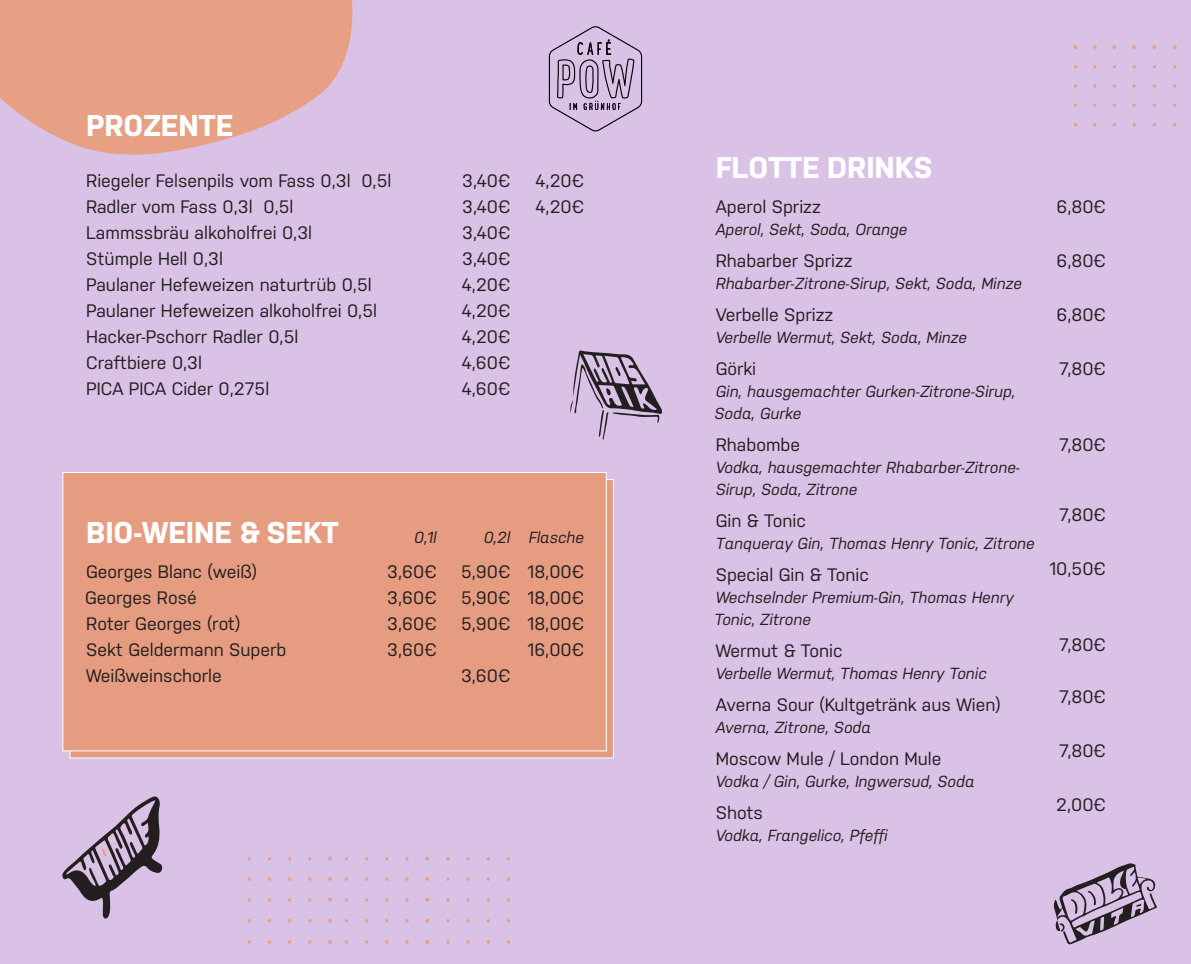
<style>
.page{position:relative;width:1191px;height:964px;background:#dac1e6}
.page>*{position:absolute;margin:0;border:0;box-sizing:border-box;transform-origin:0 0}
.t1{font:700 30px "Nudista";color:#fff}
.t2{font:18px/26px "Nudista";color:#231f20}
.t3{font:italic 16px/22px "Nudista";color:#231f20}
</style>
<div class="page">
<div style="left:69px;top:479px;width:545px;height:279px;background:#e69c81;border:1px solid #fff"></div>
<div style="left:62px;top:472px;width:545px;height:279px;background:#e69c81;border:1px solid #fff"></div>
<svg style="left:62px;top:796px;width:100px;height:123px"></svg>
<svg style="left:0;top:0;width:353px;height:155px;fill:#e8a084"></svg>
<svg style="left:570px;top:350px;width:92px;height:90px"></svg>
<svg style="left:1053px;top:863px;width:104px;height:81px"></svg>
<svg style="left:1073px;top:45px;width:4px;height:4px"></svg>
<svg style="left:1093px;top:45px;width:3px;height:4px"></svg>
<svg style="left:1112px;top:45px;width:4px;height:4px"></svg>
<svg style="left:1132px;top:45px;width:4px;height:4px"></svg>
<svg style="left:1152px;top:45px;width:4px;height:4px"></svg>
<svg style="left:1173px;top:45px;width:3px;height:4px"></svg>
<svg style="left:1074px;top:84px;width:3px;height:4px"></svg>
<svg style="left:1112px;top:84px;width:4px;height:4px"></svg>
<svg style="left:1132px;top:84px;width:4px;height:4px"></svg>
<svg style="left:1152px;top:84px;width:4px;height:4px"></svg>
<svg style="left:549px;top:26px;width:93px;height:105px"></svg>
<svg style="left:425px;top:856px;width:4px;height:4px"></svg>
<svg style="left:328px;top:856px;width:4px;height:4px"></svg>
<svg style="left:425px;top:877px;width:4px;height:4px"></svg>
<svg style="left:328px;top:877px;width:4px;height:4px"></svg>
<svg style="left:425px;top:898px;width:4px;height:3px"></svg>
<svg style="left:328px;top:898px;width:4px;height:3px"></svg>
<svg style="left:425px;top:919px;width:4px;height:3px"></svg>
<svg style="left:328px;top:919px;width:4px;height:3px"></svg>
<svg style="left:425px;top:940px;width:4px;height:4px"></svg>
<svg style="left:328px;top:940px;width:4px;height:4px"></svg>
<svg style="left:405px;top:857px;width:4px;height:3px"></svg>
<svg style="left:506px;top:877px;width:4px;height:4px"></svg>
<svg style="left:405px;top:877px;width:4px;height:4px"></svg>
<svg style="left:308px;top:877px;width:3px;height:4px"></svg>
<svg style="left:405px;top:898px;width:4px;height:3px"></svg>
<svg style="left:405px;top:919px;width:4px;height:3px"></svg>
<svg style="left:506px;top:940px;width:4px;height:4px"></svg>
<svg style="left:405px;top:940px;width:4px;height:4px"></svg>
<svg style="left:308px;top:940px;width:3px;height:4px"></svg>
<svg style="left:486px;top:877px;width:4px;height:4px"></svg>
<svg style="left:385px;top:877px;width:3px;height:4px"></svg>
<svg style="left:288px;top:877px;width:3px;height:4px"></svg>
<svg style="left:486px;top:940px;width:4px;height:4px"></svg>
<svg style="left:385px;top:940px;width:3px;height:4px"></svg>
<svg style="left:288px;top:940px;width:3px;height:4px"></svg>
<svg style="left:466px;top:857px;width:4px;height:3px"></svg>
<svg style="left:466px;top:877px;width:4px;height:4px"></svg>
<svg style="left:365px;top:877px;width:3px;height:4px"></svg>
<svg style="left:268px;top:877px;width:3px;height:4px"></svg>
<svg style="left:466px;top:919px;width:4px;height:3px"></svg>
<svg style="left:466px;top:940px;width:4px;height:4px"></svg>
<svg style="left:365px;top:940px;width:3px;height:4px"></svg>
<svg style="left:268px;top:940px;width:3px;height:4px"></svg>
<svg style="left:446px;top:857px;width:4px;height:3px"></svg>
<svg style="left:446px;top:877px;width:4px;height:4px"></svg>
<svg style="left:345px;top:877px;width:3px;height:4px"></svg>
<svg style="left:247px;top:877px;width:4px;height:4px"></svg>
<svg style="left:446px;top:898px;width:4px;height:3px"></svg>
<svg style="left:446px;top:919px;width:4px;height:3px"></svg>
<svg style="left:446px;top:940px;width:4px;height:4px"></svg>
<svg style="left:345px;top:940px;width:3px;height:4px"></svg>
<svg style="left:247px;top:940px;width:4px;height:4px"></svg>
<p class="t1" style="left:86px;top:108px;width:149px">PROZENTE</p>
<p class="t2" style="left:86px;top:168px;width:307px">Riegeler Felsenpils vom Fass 0,3l 0,5l</p>
<p class="t2" style="left:86px;top:194px;width:209px">Radler vom Fass 0,3l 0,5l</p>
<p class="t2" style="left:86px;top:220px;width:227px">Lammssbräu alkoholfrei 0,3l</p>
<p class="t2" style="left:86px;top:246px;width:138px">Stümple Hell 0,3l</p>
<p class="t2" style="left:86px;top:272px;width:287px">Paulaner Hefeweizen naturtrüb 0,5l</p>
<p class="t2" style="left:86px;top:298px;width:292px">Paulaner Hefeweizen alkoholfrei 0,5l</p>
<p class="t2" style="left:86px;top:324px;width:214px">Hacker-Pschorr Radler 0,5l</p>
<p class="t2" style="left:86px;top:350px;width:117px">Craftbiere 0,3l</p>
<p class="t2" style="left:86px;top:376px;width:185px">PICA PICA Cider 0,275l</p>
<p class="t2" style="left:462px;top:168px;width:50px">3,40€</p>
<p class="t2" style="left:462px;top:194px;width:50px">3,40€</p>
<p class="t2" style="left:462px;top:220px;width:50px">3,40€</p>
<p class="t2" style="left:462px;top:246px;width:50px">3,40€</p>
<p class="t2" style="left:462px;top:272px;width:50px">4,20€</p>
<p class="t2" style="left:462px;top:298px;width:50px">4,20€</p>
<p class="t2" style="left:462px;top:324px;width:50px">4,20€</p>
<p class="t2" style="left:462px;top:350px;width:50px">4,60€</p>
<p class="t2" style="left:462px;top:376px;width:50px">4,60€</p>
<p class="t2" style="left:535px;top:168px;width:50px">4,20€</p>
<p class="t2" style="left:535px;top:194px;width:50px">4,20€</p>
<p class="t1" style="left:86px;top:515px;width:254px">BIO-WEINE &amp; SEKT</p>
<p class="t3" style="left:414px;top:526px;width:24px">0,1l</p>
<p class="t3" style="left:484px;top:526px;width:28px">0,2l</p>
<p class="t3" style="left:529px;top:526px;width:57px">Flasche</p>
<p class="t2" style="left:85px;top:558px;width:173px">Georges Blanc (weiß)<br>Georges Rosé</p>
<p class="t2" style="left:86px;top:610px;width:156px">Roter Georges (rot)</p>
<p class="t2" style="left:86px;top:636px;width:202px">Sekt Geldermann Superb</p>
<p class="t2" style="left:86px;top:662px;width:137px">Weißweinschorle</p>
<p class="t2" style="left:387px;top:558px;width:51px">3,60€</p>
<p class="t2" style="left:387px;top:584px;width:51px">3,60€</p>
<p class="t2" style="left:387px;top:610px;width:51px">3,60€</p>
<p class="t2" style="left:387px;top:636px;width:51px">3,60€</p>
<p class="t2" style="left:461px;top:558px;width:51px">5,90€</p>
<p class="t2" style="left:461px;top:584px;width:51px">5,90€</p>
<p class="t2" style="left:461px;top:610px;width:51px">5,90€</p>
<p class="t2" style="left:461px;top:662px;width:51px">3,60€</p>
<p class="t2" style="left:527px;top:558px;width:58px">18,00€</p>
<p class="t2" style="left:527px;top:584px;width:58px">18,00€</p>
<p class="t2" style="left:527px;top:610px;width:58px">18,00€</p>
<p class="t2" style="left:527px;top:636px;width:58px">16,00€</p>
<p class="t1" style="left:715px;top:150px;width:218px">FLOTTE DRINKS</p>
<p class="t2" style="left:715px;top:193px;width:106px">Aperol Sprizz</p>
<p class="t3" style="left:715px;top:218px;width:193px">Aperol, Sekt, Soda, Orange</p>
<p class="t2" style="left:715px;top:247px;width:138px">Rhabarber Sprizz</p>
<p class="t3" style="left:715px;top:272px;width:308px">Rhabarber-Zitrone-Sirup, Sekt, Soda, Minze</p>
<p class="t2" style="left:715px;top:301px;width:119px">Verbelle Sprizz</p>
<p class="t3" style="left:715px;top:326px;width:253px">Verbelle Wermut, Sekt, Soda, Minze</p>
<p class="t2" style="left:715px;top:355px;width:42px">Görki</p>
<p class="t3" style="left:714px;top:380px;width:302px">Gin, hausgemachter Gurken-Zitrone-Sirup,<br>Soda, Gurke</p>
<p class="t2" style="left:715px;top:431px;width:86px">Rhabombe</p>
<p class="t3" style="left:715px;top:456px;width:306px">Vodka, hausgemachter Rhabarber-Zitrone-</p>
<p class="t3" style="left:715px;top:478px;width:143px">Sirup, Soda, Zitrone</p>
<p class="t2" style="left:715px;top:507px;width:92px">Gin &amp; Tonic</p>
<p class="t3" style="left:715px;top:532px;width:320px">Tanqueray Gin, Thomas Henry Tonic, Zitrone</p>
<p class="t2" style="left:715px;top:561px;width:155px">Special Gin &amp; Tonic</p>
<p class="t3" style="left:714px;top:586px;width:301px">Wechselnder Premium-Gin, Thomas Henry<br>Tonic, Zitrone</p>
<p class="t2" style="left:715px;top:637px;width:128px">Wermut &amp; Tonic</p>
<p class="t3" style="left:715px;top:662px;width:272px">Verbelle Wermut, Thomas Henry Tonic</p>
<p class="t2" style="left:715px;top:691px;width:286px">Averna Sour (Kultgetränk aus Wien)</p>
<p class="t3" style="left:715px;top:716px;width:157px">Averna, Zitrone, Soda</p>
<p class="t2" style="left:715px;top:745px;width:227px">Moscow Mule / London Mule</p>
<p class="t3" style="left:715px;top:770px;width:260px">Vodka / Gin, Gurke, Ingwersud, Soda</p>
<p class="t2" style="left:715px;top:799px;width:49px">Shots</p>
<p class="t3" style="left:715px;top:824px;width:173px">Vodka, Frangelico, Pfeffi</p>
<p class="t2" style="left:1056px;top:193px;width:51px">6,80€</p>
<p class="t2" style="left:1056px;top:247px;width:51px">6,80€</p>
<p class="t2" style="left:1056px;top:301px;width:51px">6,80€</p>
<p class="t2" style="left:1059px;top:355px;width:48px">7,80€</p>
<p class="t2" style="left:1059px;top:431px;width:48px">7,80€</p>
<p class="t2" style="left:1059px;top:501px;width:48px">7,80€</p>
<p class="t2" style="left:1049px;top:555px;width:58px">10,50€</p>
<p class="t2" style="left:1059px;top:631px;width:48px">7,80€</p>
<p class="t2" style="left:1059px;top:683px;width:48px">7,80€</p>
<p class="t2" style="left:1059px;top:737px;width:48px">7,80€</p>
<p class="t2" style="left:1056px;top:791px;width:51px">2,00€</p>
</div>
